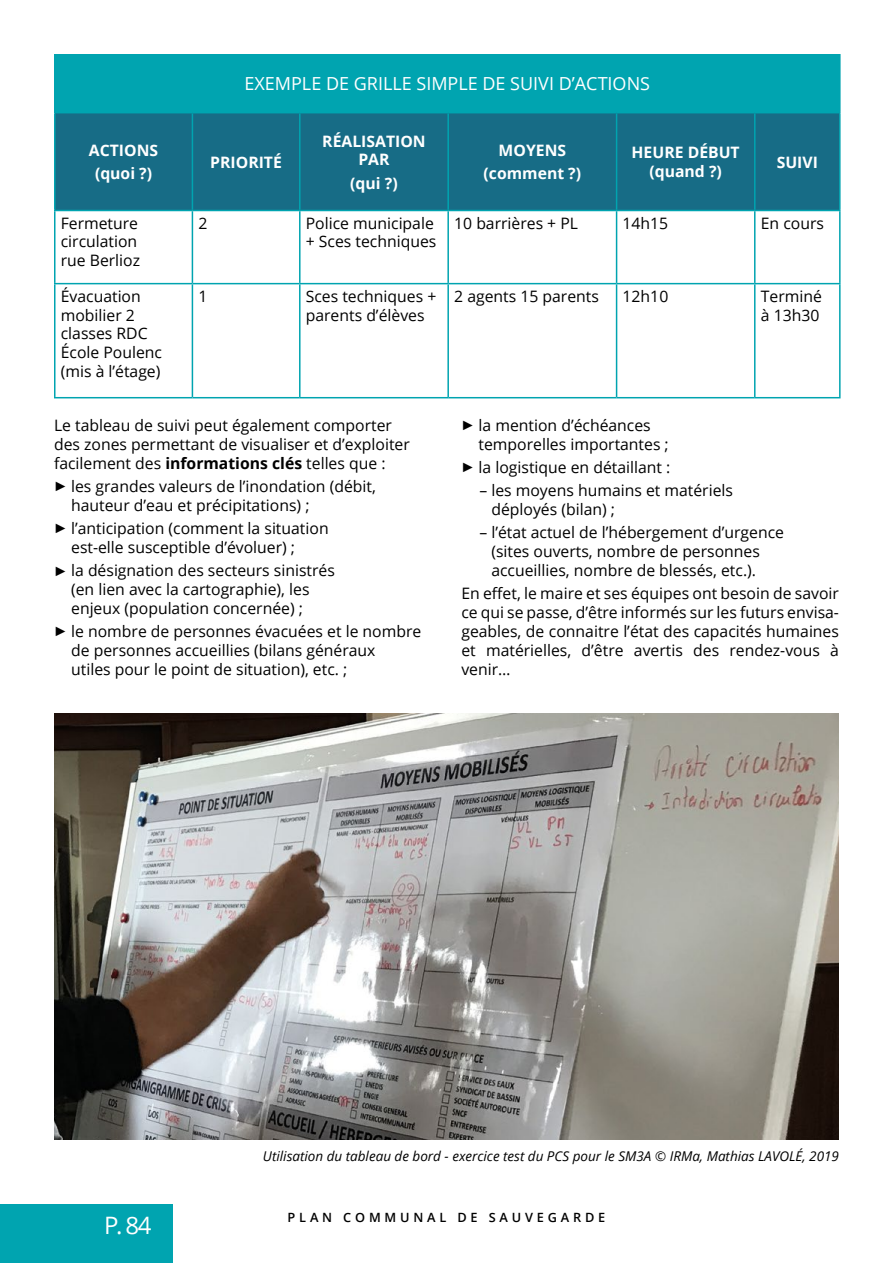
<style>
.page{position:relative;width:893px;height:1263px;background:#fff}
.page>*{position:absolute;margin:0;border:0;box-sizing:border-box;transform-origin:0 0}
.t1{font:24px "Open Sans";color:#fff}
.t2{font:18px "Open Sans";color:#fff}
.t3{font:15.75px/18.9px "Open Sans";color:#000}
.t4{font:700 15.75px/23.1px "Open Sans";color:#fff;text-align:center}
.t5{font:italic 13.5px "Open Sans";color:#000}
.t6{font:600 12.75px "Open Sans";letter-spacing:.3em;color:#000}
.s1{font-weight:700}
.s2{font-family:"FF Dingbests";font-size:19.5px}
</style>
<div class="page">
<div style="left:55px;top:54px;width:785px;height:59px;background:#00a4b0"></div>
<div style="left:56px;top:113px;width:783px;height:97px;background:#176c86"></div>
<hr style="left:839px;top:54px;width:2px;height:58px;background:#00a4b0">
<hr style="left:54px;top:112px;width:138px;height:1px;background:#00a4b0">
<hr style="left:755px;top:112px;width:86px;height:1px;background:#00a4b0">
<hr style="left:54px;top:113px;width:2px;height:97px;background:#00a4b0">
<hr style="left:54px;top:210px;width:138px;height:1px;background:#00a4b0">
<hr style="left:192px;top:210px;width:108px;height:1px;background:#00a4b0">
<hr style="left:192px;top:113px;width:1px;height:97px;background:#00a4b0">
<hr style="left:299px;top:113px;width:2px;height:97px;background:#00a4b0">
<hr style="left:300px;top:210px;width:148px;height:1px;background:#00a4b0">
<hr style="left:447px;top:113px;width:2px;height:97px;background:#00a4b0">
<hr style="left:448px;top:210px;width:169px;height:1px;background:#00a4b0">
<hr style="left:617px;top:210px;width:138px;height:1px;background:#00a4b0">
<hr style="left:755px;top:210px;width:86px;height:1px;background:#00a4b0">
<hr style="left:616px;top:113px;width:1px;height:97px;background:#00a4b0">
<hr style="left:754px;top:113px;width:1px;height:97px;background:#00a4b0">
<hr style="left:839px;top:113px;width:2px;height:97px;background:#00a4b0">
<hr style="left:54px;top:397px;width:138px;height:1px;background:#00a4b0">
<hr style="left:54px;top:211px;width:2px;height:72px;background:#00a4b0">
<hr style="left:192px;top:211px;width:1px;height:72px;background:#00a4b0">
<hr style="left:299px;top:211px;width:2px;height:72px;background:#00a4b0">
<hr style="left:447px;top:211px;width:2px;height:72px;background:#00a4b0">
<hr style="left:616px;top:211px;width:1px;height:72px;background:#00a4b0">
<hr style="left:754px;top:211px;width:1px;height:72px;background:#00a4b0">
<hr style="left:839px;top:211px;width:2px;height:72px;background:#00a4b0">
<hr style="left:54px;top:283px;width:138px;height:1px;background:#00a4b0">
<hr style="left:54px;top:284px;width:2px;height:113px;background:#00a4b0">
<hr style="left:192px;top:283px;width:108px;height:1px;background:#00a4b0">
<hr style="left:192px;top:284px;width:1px;height:113px;background:#00a4b0">
<hr style="left:300px;top:283px;width:148px;height:1px;background:#00a4b0">
<hr style="left:299px;top:284px;width:2px;height:113px;background:#00a4b0">
<hr style="left:448px;top:283px;width:169px;height:1px;background:#00a4b0">
<hr style="left:447px;top:284px;width:2px;height:113px;background:#00a4b0">
<hr style="left:617px;top:283px;width:138px;height:1px;background:#00a4b0">
<hr style="left:616px;top:284px;width:1px;height:113px;background:#00a4b0">
<hr style="left:755px;top:283px;width:86px;height:1px;background:#00a4b0">
<hr style="left:754px;top:284px;width:1px;height:113px;background:#00a4b0">
<hr style="left:839px;top:284px;width:2px;height:113px;background:#00a4b0">
<hr style="left:192px;top:397px;width:108px;height:1px;background:#00a4b0">
<hr style="left:300px;top:397px;width:148px;height:1px;background:#00a4b0">
<hr style="left:448px;top:397px;width:169px;height:1px;background:#00a4b0">
<hr style="left:617px;top:397px;width:138px;height:1px;background:#00a4b0">
<hr style="left:755px;top:397px;width:86px;height:1px;background:#00a4b0">
<img style="left:54px;top:714px;width:785px;height:426px">
<div style="left:0;top:1204px;width:173px;height:59px;background:#00a4b0"></div>
<p class="t2" style="left:244px;top:71px;width:407px">EXEMPLE DE GRILLE SIMPLE DE SUIVI D’ACTIONS</p>
<p class="t4" style="left:89px;top:138px;width:71px">ACTIONS (quoi ?)</p>
<p class="t4" style="left:210px;top:150px;width:73px">PRIORITÉ</p>
<p class="t4" style="left:322px;top:131px;width:105px;line-height:18.9px">RÉALISATION<br>PAR</p>
<p class="t4" style="left:350px;top:171px;width:49px">(qui ?)</p>
<p class="t4" style="left:484px;top:138px;width:99px">MOYENS (comment ?)</p>
<p class="t4" style="left:632px;top:143px;width:110px;line-height:18.9px">HEURE DÉBUT (quand ?)</p>
<p class="t4" style="left:777px;top:150px;width:43px">SUIVI</p>
<p class="t3" style="left:61px;top:213px;width:81px">Fermeture circulation rue Berlioz</p>
<p class="t3" style="left:198px;top:213px;width:11px">2</p>
<p class="t3" style="left:306px;top:213px;width:132px">Police municipale + Sces techniques</p>
<p class="t3" style="left:454px;top:213px;width:125px">10 barrières + PL</p>
<p class="t3" style="left:623px;top:213px;width:47px">14h15</p>
<p class="t3" style="left:761px;top:213px;width:65px">En cours</p>
<p class="t3" style="left:61px;top:286px;width:103px">Évacuation mobilier 2 classes RDC<br>École Poulenc (mis à l’étage)</p>
<p class="t3" style="left:198px;top:286px;width:11px">1</p>
<p class="t3" style="left:306px;top:286px;width:132px">Sces techniques + parents d’élèves</p>
<p class="t3" style="left:454px;top:286px;width:146px">2 agents 15 parents</p>
<p class="t3" style="left:623px;top:286px;width:47px">12h10</p>
<p class="t3" style="left:761px;top:286px;width:63px">Terminé à 13h30</p>
<p class="t3" style="left:54px;top:415px;width:357px">Le tableau de suivi peut également comporter des zones permettant de visualiser et d’exploiter facilement des <span class="s1">informations clés</span> telles que :</p>
<p class="t3" style="left:71px;top:476px;width:306px;text-indent:-17px"><span class="s2">&gt;</span> les grandes valeurs de l’inondation (débit, hauteur d’eau et précipitations) ;</p>
<p class="t3" style="left:71px;top:518px;width:259px;text-indent:-17px"><span class="s2">&gt;</span> l’anticipation (comment la situation est-elle susceptible d’évoluer) ;</p>
<p class="t3" style="left:71px;top:560px;width:265px;text-indent:-17px"><span class="s2">&gt;</span> la désignation des secteurs sinistrés (en lien avec la cartographie), les enjeux (population concernée) ;</p>
<p class="t3" style="left:71px;top:621px;width:352px;text-indent:-17px"><span class="s2">&gt;</span> le nombre de personnes évacuées et le nombre de personnes accueillies (bilans généraux<br>utiles pour le point de situation), etc. ;</p>
<p class="t3" style="left:478px;top:415px;width:192px;text-indent:-17px"><span class="s2">&gt;</span> la mention d’échéances temporelles importantes ;</p>
<p class="t3" style="left:461px;top:457px;width:211px"><span class="s2">&gt;</span> la logistique en détaillant :</p>
<p class="t3" style="left:491px;top:481px;width:243px;text-indent:-12px">– les moyens humains et matériels déployés (bilan) ;</p>
<p class="t3" style="left:491px;top:523px;width:294px;text-indent:-12px">– l’état actuel de l’hébergement d’urgence (sites ouverts, nombre de personnes accueillies, nombre de blessés, etc.).</p>
<p class="t3" style="left:461px;top:584px;width:379px;text-align:justify">En effet, le maire et ses équipes ont besoin de savoir ce qui se passe, d’être informés sur les futurs envisa&shy;geables, de connaitre l’état des capacités humaines et matérielles, d’être avertis des rendez-vous à venir…</p>
<h1 class="t1" style="left:104px;top:1208px;width:49px">P. 84</h1>
<p class="t5" style="left:263px;top:1146px;width:578px">Utilisation du tableau de bord - exercice test du PCS pour le SM3A © IRMa, Mathias LAVOLÉ, 2019</p>
<p class="t6" style="left:288px;top:1209px;width:319px">PLAN COMMUNAL DE SAUVEGARDE</p>
</div>
